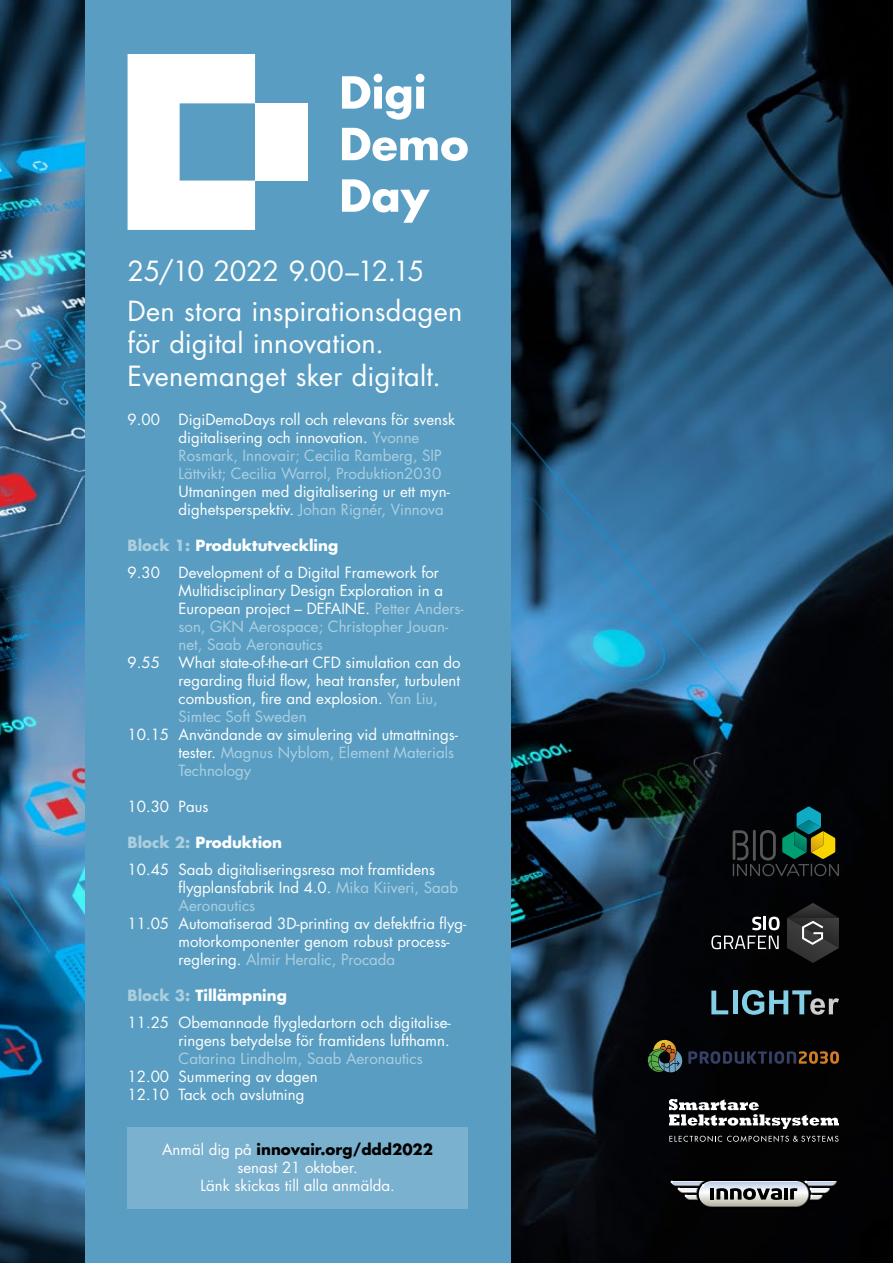
<style>
.page{position:relative;width:893px;height:1263px;background:#fff}
.page>*{position:absolute;margin:0;border:0;box-sizing:border-box;transform-origin:0 0}
.t1{font:27px/39.9px "Futura Std";letter-spacing:.01em;color:#fff}
.t2{font:15px/18px "Futura Std";color:#fff}
.t3{font:15px/18px "Futura Std";color:#accfe0}
.s1{color:#fff}
.s2{color:#accfe0}
.s3{font-weight:700;color:#accfe0}
.s4{font-weight:700}
.s5{font-weight:700;color:#000}
</style>
<div class="page">
<img style="left:0;top:0;width:893px;height:1263px">
<div style="left:85px;top:0;width:425px;height:1263px;background:#599ec2"></div>
<svg style="left:128px;top:54px;width:127px;height:176px"></svg>
<div style="left:255px;top:103px;width:52px;height:78px;background:#fff"></div>
<svg style="left:342px;top:74px;width:82px;height:46px"></svg>
<svg style="left:342px;top:128px;width:126px;height:33px"></svg>
<svg style="left:342px;top:179px;width:88px;height:44px"></svg>
<svg style="left:733px;top:807px;width:106px;height:69px;background:#1d3023"></svg>
<svg style="left:669px;top:1179px;width:170px;height:30px;background:#6f7173"></svg>
<svg style="left:711px;top:990px;width:17px;height:24px"></svg>
<hr style="left:733px;top:990px;width:4px;height:24px;background:#84cfe8">
<svg style="left:742px;top:990px;width:97px;height:25px;background:#3d545b"></svg>
<svg style="left:648px;top:1040px;width:191px;height:32px;background:#1e1e1a"></svg>
<svg style="left:711px;top:917px;width:69px;height:32px;background:#393a3c"></svg>
<svg style="left:787px;top:903px;width:52px;height:60px;background:#303030"></svg>
<svg style="left:669px;top:1099px;width:170px;height:30px"></svg>
<svg style="left:669px;top:1135px;width:169px;height:7px"></svg>
<div style="left:128px;top:1128px;width:340px;height:81px;background:#7ab1ce"></div>
<h1 class="t1" style="left:128px;top:251px;width:336px">25/10 2022 9.00–12.15<br>Den stora inspirationsdagen</h1>
<h1 class="t1" style="left:128px;top:327px;width:315px;line-height:32.4px">för digital innovation.<br>Evenemanget sker digitalt.</h1>
<p class="t3" style="left:179px;top:410px;width:278px;text-indent:-51px"><span class="s1">9.00 DigiDemoDays roll och relevans för svensk digitalisering och innovation.</span> Yvonne Rosmark, Innovair; Cecilia Ramberg, SIP Lättvikt; Cecilia Warrol, Produktion2030</p>
<p class="t2" style="left:179px;top:482px;width:273px">Utmaningen med digitalisering ur ett myn&shy;dighetsperspektiv. <span class="s2">Johan Rignér, Vinnova</span></p>
<p class="t2" style="left:128px;top:532px;width:313px;line-height:27px"><span class="s3">Block 1:</span> <span class="s4">Produktutveckling<br></span>9.30 Development of a Digital Framework for</p>
<p class="t3" style="left:179px;top:581px;width:286px"><span class="s1">Multidisciplinary Design Exploration in a European project – DEFAINE.</span> Petter Anders&shy;son, GKN Aerospace; Christopher Jouan&shy;net, Saab Aeronautics</p>
<p class="t2" style="left:179px;top:653px;width:283px;text-indent:-51px">9.55 What state-of-the-art CFD simulation can do regarding fluid flow, heat transfer, turbulent combustion, fire and explosion. <span class="s2">Yan Liu, Simtec Soft Sweden</span></p>
<p class="t2" style="left:179px;top:725px;width:281px;text-indent:-51px">10.15 Användande av simulering vid utmattnings&shy;tester. <span class="s2">Magnus Nyblom, Element Materials<br>Technology</span></p>
<p class="t2" style="left:128px;top:797px;width:82px">10.30 Paus</p>
<p class="t2" style="left:128px;top:829px;width:309px;line-height:27px"><span class="s3">Block 2:</span> <span class="s4">Produktion<br></span>10.45 Saab digitaliseringsresa mot framtidens</p>
<p class="t3" style="left:179px;top:878px;width:281px"><span class="s1">flygplansfabrik Ind 4.0.</span> Mika Kiiveri, Saab<br>Aeronautics</p>
<p class="t2" style="left:179px;top:914px;width:289px;text-indent:-51px">11.05 Automatiserad 3D-printing av defektfria flyg&shy;motorkomponenter genom robust process&shy;reglering. <span class="s2">Almir Heralic, Procada</span></p>
<p class="t2" style="left:128px;top:982px;width:325px;line-height:27px"><span class="s3">Block 3:</span> <span class="s4">Tillämpning<br></span>11.25 Obemannade flygledartorn och digitalise-</p>
<p class="t2" style="left:179px;top:1031px;width:273px">ringens betydelse för framtidens lufthamn.</p>
<p class="t3" style="left:179px;top:1049px;width:246px">Catarina Lindholm, Saab Aeronautics</p>
<p class="t2" style="left:128px;top:1067px;width:192px">12.00 Summering av dagen<br>12.10 Tack och avslutning</p>
<p class="t2" style="left:162px;top:1140px;width:273px;text-align:center">Anmäl dig på <span class="s5">innovair.org/ddd2022 </span>senast 21 oktober.<br>Länk skickas till alla anmälda.</p>
</div>
